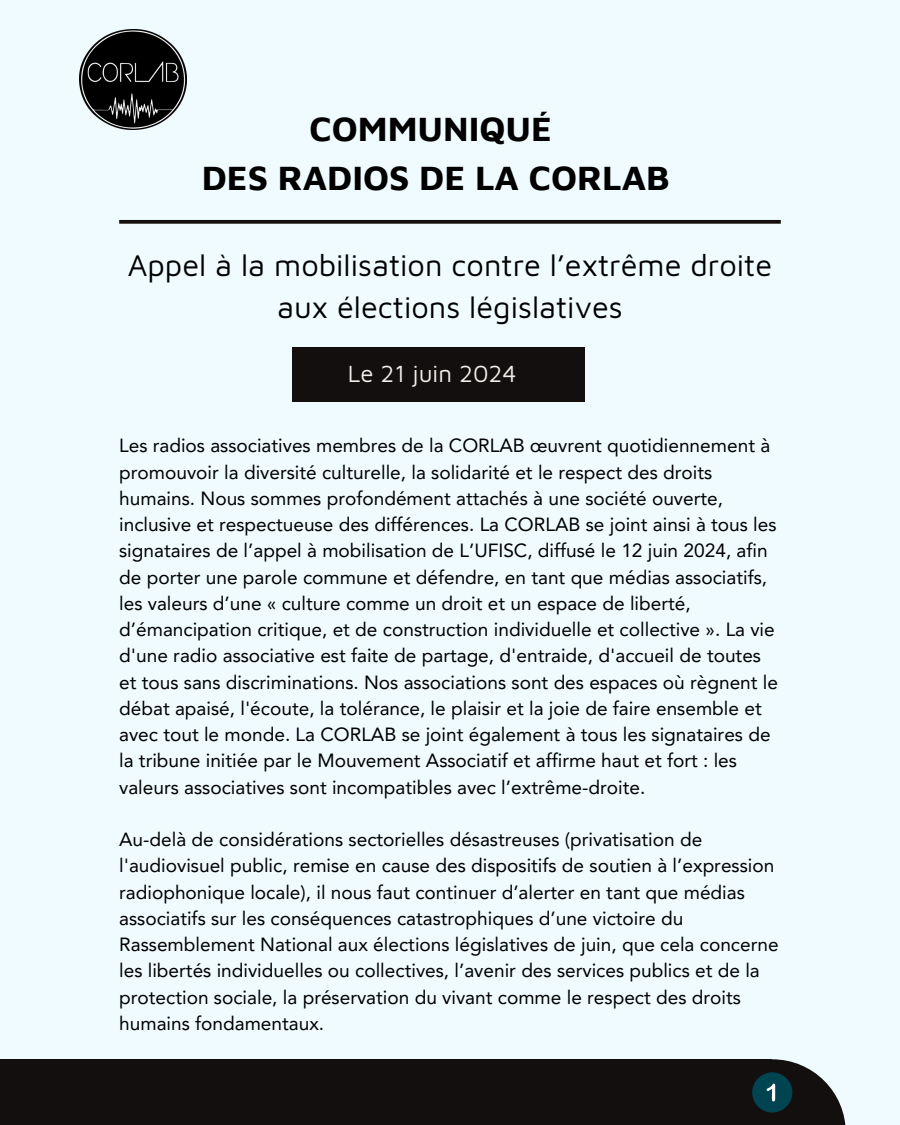
<style>
.page{position:relative;width:900px;height:1125px;background:#effbff}
.page>*{position:absolute;margin:0;border:0;box-sizing:border-box;transform-origin:0 0}
.t1{font:700 35.3px/48.8px "Maven Pro";color:#000;text-align:center}
.t2{font:30.7px/42.8px "Maven Pro";color:#000;text-align:center}
.t3{font:24px "Maven Pro";color:#efefea}
.t4{font:19.1px/26.2px "Avenir LT Pro";color:#000}
</style>
<div class="page">
<div style="left:0;top:1059px;width:772px;height:66px;background:#120f0e"></div>
<div style="left:699px;top:1059px;width:147px;height:66px;background:#120f0e"></div>
<div style="left:292px;top:347px;width:293px;height:55px;background:#120f0e"></div>
<svg style="left:119px;top:220px;width:662px;height:4px;background:#22201f"></svg>
<img style="left:80px;top:29px;width:106px;height:101px">
<div style="left:752px;top:1072px;width:40px;height:41px;background:#014451;border-radius:50%"></div>
<svg style="left:767px;top:1084px;width:8px;height:17px"></svg>
<h3 class="t1" style="left:202px;top:103px;width:470px">COMMUNIQUÉ<br>DES RADIOS DE LA CORLAB</h3>
<p class="t2" style="left:128px;top:243px;width:646px">Appel à la mobilisation contre l’extrême droite aux élections législatives</p>
<p class="t3" style="left:348px;top:359px;width:170px">Le 21 juin 2024</p>
<p class="t4" style="left:119px;top:434px;width:660px">Les radios associatives membres de la CORLAB œuvrent quotidiennement à promouvoir la diversité culturelle, la solidarité et le respect des droits humains. Nous sommes profondément attachés à une société ouverte, inclusive et respectueuse des différences. La CORLAB se joint ainsi à tous les signataires de l’appel à mobilisation de L’UFISC, diffusé le 12 juin 2024, afin de porter une parole commune et défendre, en tant que médias associatifs, les valeurs d’une « culture comme un droit et un espace de liberté, d’émancipation critique, et de construction individuelle et collective ». La vie d'une radio associative est faite de partage, d'entraide, d'accueil de toutes et tous sans discriminations. Nos associations sont des espaces où règnent le débat apaisé, l'écoute, la tolérance, le plaisir et la joie de faire ensemble et avec tout le monde. La CORLAB se joint également à tous les signataires de la tribune initiée par le Mouvement Associatif et affirme haut et fort : les valeurs associatives sont incompatibles avec l’extrême-droite.</p>
<h1 class="t4" style="left:119px;top:828px;width:661px">Au-delà de considérations sectorielles désastreuses (privatisation de l'audiovisuel public, remise en cause des dispositifs de soutien à l’expression radiophonique locale), il nous faut continuer d’alerter en tant que médias associatifs sur les conséquences catastrophiques d’une victoire du Rassemblement National aux élections législatives de juin, que cela concerne les libertés individuelles ou collectives, l’avenir des services publics et de la protection sociale, la préservation du vivant comme le respect des droits humains fondamentaux.</h1>
</div>
